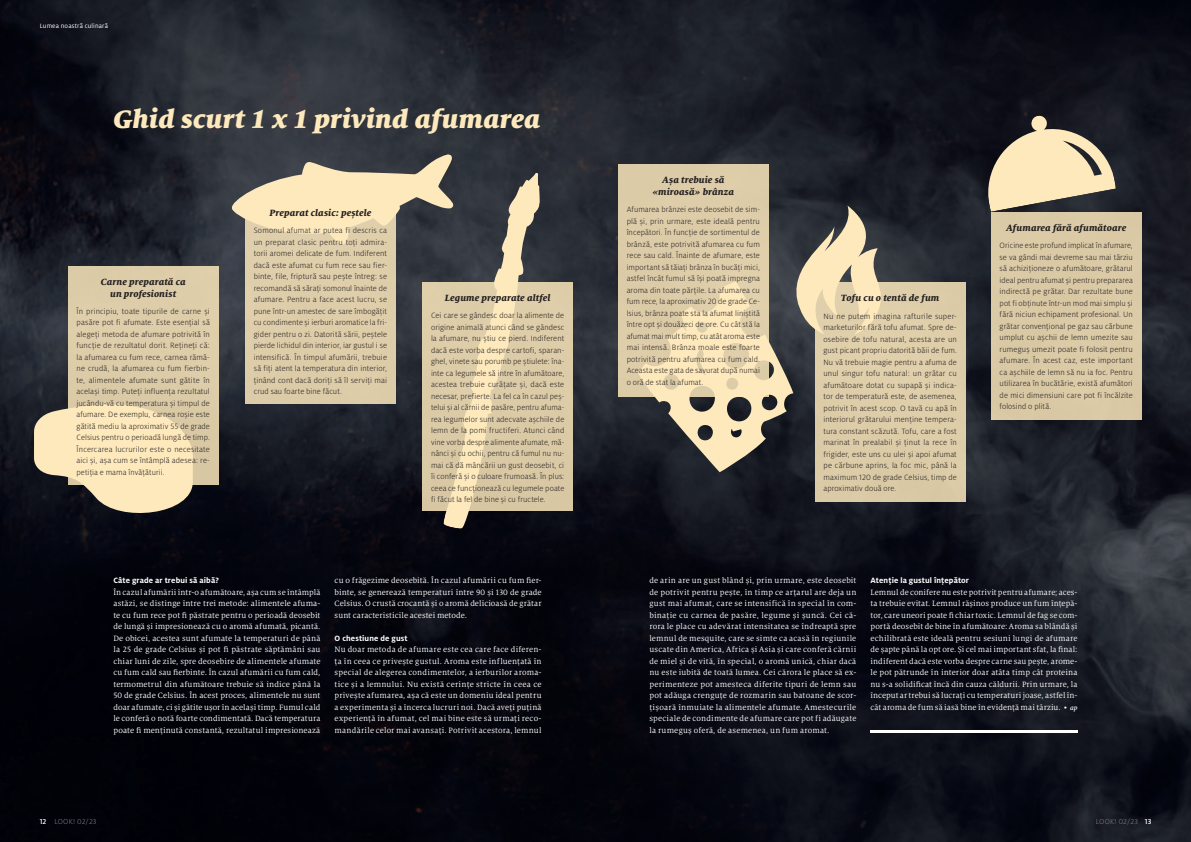
<style>
.page{position:relative;width:1191px;height:842px;background:#fff}
.page>*{position:absolute;margin:0;border:0;box-sizing:border-box;transform-origin:0 0}
.t1{font:italic 900 28px "Milo Serif Pro";letter-spacing:.01em;color:#fee9bd}
.t2{font:italic 800 10px/12px "Milo Serif Pro";letter-spacing:.01em;color:#231f20;text-align:center}
.t3{font:300 8.5px/11.5px "Milo Pro";letter-spacing:.01em;color:#231f20;text-align:justify}
.t4{font:8.5px/11.5px "Milo Serif Pro";letter-spacing:.015em;color:#fff;text-align:justify}
.t5{font:700 8.5px "Milo Pro";letter-spacing:.01em;color:#fff}
.t6{font:300 8px "Milo Pro";letter-spacing:.025em;color:#808285}
.t7{font:7px "Milo Pro";letter-spacing:.02em;color:#fff}
.s1{font-weight:500;font-style:italic;font-size:7px}
.s2{font-weight:500;color:#fff}
</style>
<div class="page">
<img style="left:0;top:0;width:1191px;height:842px">
<hr style="left:870px;top:731px;width:207px;height:2px;background:#fff">
<svg style="left:983px;top:115px;width:132px;height:97px;background:#9a8f7a"></svg>
<svg style="left:34px;top:405px;width:159px;height:108px;background:#9d917b"></svg>
<svg style="left:231px;top:154px;width:309px;height:375px;background:#414143"></svg>
<svg style="left:638px;top:206px;width:243px;height:266px;background:#6d6960"></svg>
<svg style="left:68px;top:266px;width:150px;height:219px;background:#e6d3ad"></svg>
<svg style="left:245px;top:197px;width:150px;height:206px;background:#e3d1ac"></svg>
<svg style="left:422px;top:282px;width:151px;height:228px;background:#e0cfaa"></svg>
<svg style="left:618px;top:164px;width:150px;height:232px;background:#e4d2ac"></svg>
<div style="left:815px;top:282px;width:150px;height:220px;background:#decda9"></div>
<div style="left:991px;top:212px;width:150px;height:208px;background:#dbc9a6"></div>
<p class="t7" style="left:40px;top:22px;width:70px">Lumea noastră culinară</p>
<h1 class="t1" style="left:113px;top:102px;width:428px">Ghid scurt 1 x 1 privind afumarea</h1>
<p class="t2" style="left:101px;top:275px;width:86px">Carne preparată ca un profesionist</p>
<p class="t3" style="left:77px;top:305px;width:135px">În principiu, toate tipurile de carne și pasăre pot fi afumate. Este esențial să alegeți metoda de afumare potrivită în funcție de rezultatul dorit. Rețineți că: la afumarea cu fum rece, carnea rămâ&shy;ne crudă, la afumarea cu fum fierbin&shy;te, alimentele afumate sunt gătite în același timp. Puteți influența rezultatul jucându-vă cu temperatura și timpul de afumare. De exemplu, carnea roșie este gătită mediu la aproximativ 55 de grade Celsius pentru o perioadă lungă de timp.<br>Încercarea lucrurilor este o necesitate aici și, așa cum se întâmplă adesea: re&shy;petiția e mama învățăturii.</p>
<p class="t2" style="left:652px;top:174px;width:83px">Așa trebuie să «miroasă» brânza</p>
<p class="t3" style="left:626px;top:204px;width:135px">Afumarea brânzei este deosebit de sim&shy;plă și, prin urmare, este ideală pentru începători. În funcție de sortimentul de brânză, este potrivită afumarea cu fum rece sau cald. Înainte de afumare, este important să tăiați brânza în bucăți mici, astfel încât fumul să își poată impregna aroma din toate părțile. La afumarea cu fum rece, la aproximativ 20 de grade Ce&shy;lsius, brânza poate sta la afumat liniștită între opt și douăzeci de ore. Cu cât stă la afumat mai mult timp, cu atât aroma este mai intensă. Brânza moale este foarte potrivită pentru afumarea cu fum cald.<br>Aceasta este gata de savurat după numai o oră de stat la afumat.</p>
<p class="t2" style="left:269px;top:207px;width:103px">Preparat clasic: peștele</p>
<p class="t3" style="left:254px;top:225px;width:135px">Somonul afumat ar putea fi descris ca un preparat clasic pentru toți admira&shy;torii aromei delicate de fum. Indiferent dacă este afumat cu fum rece sau fier&shy;binte, file, friptură sau pește întreg: se recomandă să sărați somonul înainte de afumare. Pentru a face acest lucru, se pune într-un amestec de sare îmbogățit cu condimente și ierburi aromatice la fri&shy;gider pentru o zi. Datorită sării, peștele pierde lichidul din interior, iar gustul i se intensifică. În timpul afumării, trebuie să fiți atent la temperatura din interior, ținând cont dacă doriți să îl serviți mai crud sau foarte bine făcut.</p>
<p class="t2" style="left:1006px;top:222px;width:122px">Afumarea fără afumătoare</p>
<p class="t3" style="left:999px;top:240px;width:135px">Oricine este profund implicat în afumare, se va gândi mai devreme sau mai târziu să achiziționeze o afumătoare, grătarul ideal pentru afumat și pentru prepararea indirectă pe grătar. Dar rezultate bune pot fi obținute într-un mod mai simplu și fără niciun echipament profesional. Un grătar convențional pe gaz sau cărbune umplut cu așchii de lemn umezite sau rumeguș umezit poate fi folosit pentru afumare. În acest caz, este important ca așchiile de lemn să nu ia foc. Pentru utilizarea în bucătărie, există afumători de mici dimensiuni care pot fi încălzite folosind o plită.</p>
<p class="t2" style="left:445px;top:292px;width:107px">Legume preparate altfel</p>
<p class="t3" style="left:431px;top:310px;width:135px">Cei care se gândesc doar la alimente de origine animală atunci când se gândesc la afumare, nu știu ce pierd. Indiferent dacă este vorba despre cartofi, sparan&shy;ghel, vinete sau porumb pe știulete: îna&shy;inte ca legumele să intre în afumătoare, acestea trebuie curățate și, dacă este necesar, prefierte. La fel ca în cazul peș&shy;telui și al cărnii de pasăre, pentru afuma&shy;rea legumelor sunt adecvate așchiile de lemn de la pomi fructiferi. Atunci când vine vorba despre alimente afumate, mă&shy;nânci și cu ochii, pentru că fumul nu nu&shy;mai că dă mâncării un gust deosebit, ci îi conferă și o culoare frumoasă. În plus: ceea ce funcționează cu legumele poate fi făcut la fel de bine și cu fructele.</p>
<p class="t2" style="left:841px;top:292px;width:100px">Tofu cu o tentă de fum</p>
<p class="t3" style="left:823px;top:310px;width:135px">Nu ne putem imagina rafturile super&shy;marketurilor fără tofu afumat. Spre de&shy;osebire de tofu natural, acesta are un gust picant propriu datorită băii de fum.<br>Nu vă trebuie magie pentru a afuma de unul singur tofu natural: un grătar cu afumătoare dotat cu supapă și indica&shy;tor de temperatură este, de asemenea, potrivit în acest scop. O tavă cu apă în interiorul grătarului menține tempera&shy;tura constant scăzută. Tofu, care a fost marinat în prealabil și ținut la rece în frigider, este uns cu ulei și apoi afumat pe cărbune aprins, la foc mic, până la maximum 120 de grade Celsius, timp de aproximativ două ore.</p>
<p class="t4" style="left:334px;top:575px;width:208px">cu o frăgezime deosebită. În cazul afumării cu fum fier&shy;binte, se generează temperaturi între 90 și 130 de grade Celsius. O crustă crocantă și o aromă delicioasă de grătar sunt caracteristicile acestei metode.</p>
<p class="t5" style="left:334px;top:633px;width:74px">O chestiune de gust</p>
<p class="t4" style="left:334px;top:644px;width:208px">Nu doar metoda de afumare este cea care face diferen&shy;ța în ceea ce privește gustul. Aroma este influențată în special de alegerea condimentelor, a ierburilor aroma&shy;tice și a lemnului. Nu există cerințe stricte în ceea ce privește afumarea, așa că este un domeniu ideal pentru a experimenta și a încerca lucruri noi. Dacă aveți puțină experiență în afumat, cel mai bine este să urmați reco&shy;mandările celor mai avansați. Potrivit acestora, lemnul</p>
<p class="t5" style="left:113px;top:576px;width:107px">Câte grade ar trebui să aibă?</p>
<p class="t4" style="left:113px;top:586px;width:208px">În cazul afumării într-o afumătoare, așa cum se întâmplă astăzi, se distinge între trei metode: alimentele afuma&shy;te cu fum rece pot fi păstrate pentru o perioadă deosebit de lungă și impresionează cu o aromă afumată, picantă.<br>De obicei, acestea sunt afumate la temperaturi de până la 25 de grade Celsius și pot fi păstrate săptămâni sau chiar luni de zile, spre deosebire de alimentele afumate cu fum cald sau fierbinte. În cazul afumării cu fum cald, termometrul din afumătoare trebuie să indice până la 50 de grade Celsius. În acest proces, alimentele nu sunt doar afumate, ci și gătite ușor în același timp. Fumul cald le conferă o notă foarte condimentată. Dacă temperatura poate fi menținută constantă, rezultatul impresionează</p>
<p class="t4" style="left:649px;top:575px;width:208px">de arin are un gust blând și, prin urmare, este deosebit de potrivit pentru pește, în timp ce arțarul are deja un gust mai afumat, care se intensifică în special în com&shy;binație cu carnea de pasăre, legume și șuncă. Cei că&shy;rora le place cu adevărat intensitatea se îndreaptă spre lemnul de mesquite, care se simte ca acasă în regiunile uscate din America, Africa și Asia și care conferă cărnii de miel și de vită, în special, o aromă unică, chiar dacă nu este iubită de toată lumea. Cei cărora le place să ex&shy;perimenteze pot amesteca diferite tipuri de lemn sau pot adăuga crenguțe de rozmarin sau batoane de scor&shy;țișoară înmuiate la alimentele afumate. Amestecurile speciale de condimente de afumare care pot fi adăugate la rumeguș oferă, de asemenea, un fum aromat.</p>
<p class="t5" style="left:870px;top:576px;width:100px">Atenție la gustul înțepător</p>
<p class="t4" style="left:870px;top:586px;width:208px">Lemnul de conifere nu este potrivit pentru afumare; aces&shy;ta trebuie evitat. Lemnul rășinos produce un fum înțepă&shy;tor, care uneori poate fi chiar toxic. Lemnul de fag se com&shy;portă deosebit de bine în afumătoare: Aroma sa blândă și echilibrată este ideală pentru sesiuni lungi de afumare de șapte până la opt ore. Și cel mai important sfat, la final: indiferent dacă este vorba despre carne sau pește, arome&shy;le pot pătrunde în interior doar atâta timp cât proteina nu s-a solidificat încă din cauza căldurii. Prin urmare, la început ar trebui să lucrați cu temperaturi joase, astfel în&shy;cât aroma de fum să iasă bine în evidență mai târziu. • <span class="s1">ap</span></p>
<p class="t6" style="left:40px;top:817px;width:58px"><span class="s2">12</span> LOOK! 02/23</p>
<p class="t6" style="left:1095px;top:817px;width:57px">LOOK! 02/23 <span class="s2">13</span></p>
</div>
